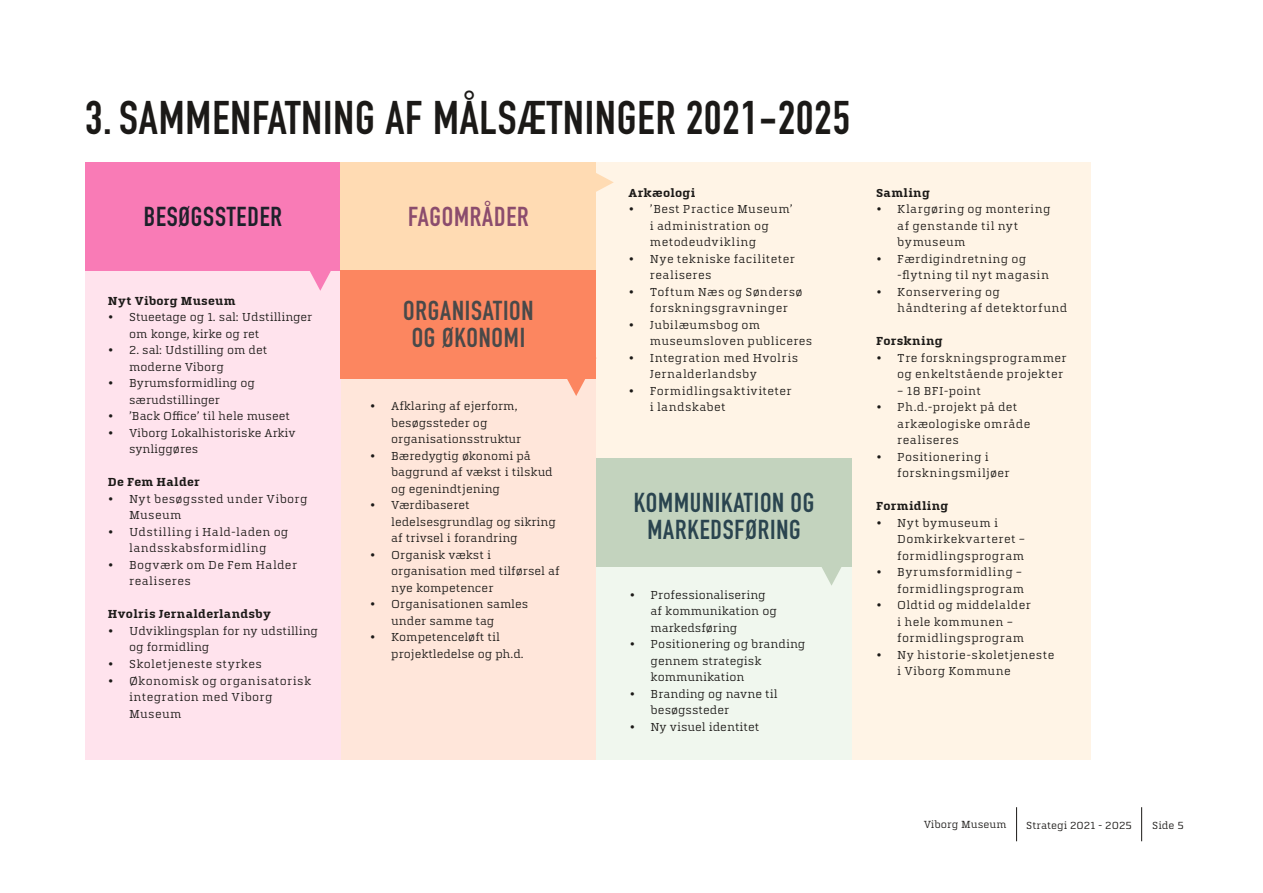
<style>
.page{position:relative;width:1263px;height:893px;background:#fff}
.page>*{position:absolute;margin:0;border:0;box-sizing:border-box;transform-origin:0 0}
.t1{font:46.5px "DIN Engschrift Std";letter-spacing:.02em;color:#1b1917}
.t2{font:27px/27px "DIN Engschrift Std";letter-spacing:.03em;color:#2a444f;text-align:center}
.t3{font:27px/27px "DIN Engschrift Std";letter-spacing:.03em;color:#494949;text-align:center}
.t4{font:27px "DIN Engschrift Std";letter-spacing:.03em;color:#1d212a}
.t5{font:27px "DIN Engschrift Std";letter-spacing:.03em;color:#8b4c6d}
.t6{font:12px/16.5px "Quitador Pro";letter-spacing:.02em;color:#1b1917}
.t7{font:12px/16.5px "Quitador Pro";color:#1b1917}
.t8{font:700 12px "Quitador W01";letter-spacing:.025em;color:#1b1917}
.t9{font:10.65px "Quitador Pro";color:#1b1917}
</style>
<div class="page">
<hr style="left:1141px;top:807px;width:1px;height:34px;background:#1b1917">
<hr style="left:1016px;top:807px;width:1px;height:34px;background:#1b1917">
<div style="left:596px;top:162px;width:495px;height:597px;background:#fff4e6"></div>
<div style="left:596px;top:558px;width:256px;height:201px;background:#f0f7ee"></div>
<div style="left:341px;top:377px;width:255px;height:382px;background:#ffe6da"></div>
<div style="left:85px;top:270px;width:256px;height:489px;background:#ffe3ed"></div>
<svg style="left:300px;top:270px;width:41px;height:21px"></svg>
<svg style="left:556px;top:378px;width:40px;height:18px"></svg>
<svg style="left:822px;top:567px;width:20px;height:19px"></svg>
<svg style="left:596px;top:173px;width:18px;height:19px"></svg>
<div style="left:85px;top:162px;width:256px;height:108px;background:#f97bb6"></div>
<div style="left:341px;top:162px;width:255px;height:108px;background:#ffdbb3"></div>
<div style="left:341px;top:270px;width:255px;height:108px;background:#fc8660"></div>
<div style="left:596px;top:459px;width:256px;height:108px;background:#c3d3be"></div>
<h1 class="t1" style="left:85px;top:90px;width:766px">3. SAMMENFATNING AF MÅLSÆTNINGER 2021-2025</h1>
<h2 class="t4" style="left:144px;top:201px;width:140px">BESØGSSTEDER</h2>
<p class="t8" style="left:108px;top:294px;width:129px">Nyt Viborg Museum</p>
<p class="t7" style="left:129px;top:309px;width:185px;text-indent:-21px">• Stueetage og 1. sal: Udstillinger om konge, kirke og ret</p>
<p class="t7" style="left:129px;top:342px;width:140px;text-indent:-21px">• 2. sal: Udstilling om det moderne Viborg</p>
<p class="t7" style="left:129px;top:375px;width:127px;text-indent:-21px">• Byrumsformidling og særudstillinger</p>
<p class="t7" style="left:108px;top:408px;width:184px">• ’Back Office’ til hele museet</p>
<p class="t7" style="left:129px;top:425px;width:168px;text-indent:-21px">• Viborg Lokalhistoriske Arkiv synliggøres</p>
<p class="t8" style="left:108px;top:476px;width:93px">De Fem Halder</p>
<p class="t6" style="left:129px;top:491px;width:180px;text-indent:-21px">• Nyt besøgssted under Viborg<br>Museum</p>
<p class="t6" style="left:108px;top:524px;width:182px;text-align:center">• Udstilling i Hald-laden og landsskabsformidling</p>
<p class="t6" style="left:129px;top:557px;width:170px;text-indent:-21px">• Bogværk om De Fem Halder realiseres</p>
<p class="t8" style="left:108px;top:608px;width:165px">Hvolris Jernalderlandsby</p>
<p class="t7" style="left:129px;top:623px;width:190px;text-indent:-21px">• Udviklingsplan for ny udstilling og formidling</p>
<p class="t6" style="left:108px;top:656px;width:155px">• Skoletjeneste styrkes</p>
<p class="t6" style="left:129px;top:672px;width:183px;text-indent:-21px">• Økonomisk og organisatorisk integration med Viborg<br>Museum</p>
<h2 class="t5" style="left:408px;top:201px;width:122px">FAGOMRÅDER</h2>
<h2 class="t3" style="left:403px;top:297px;width:132px">ORGANISATION<br>OG ØKONOMI</h2>
<p class="t7" style="left:391px;top:398px;width:132px;text-indent:-21px">• Afklaring af ejerform, besøgssteder og organisationsstruktur</p>
<p class="t7" style="left:391px;top:447px;width:163px;text-indent:-21px">• Bæredygtig økonomi på baggrund af vækst i tilskud og egenindtjening</p>
<p class="t7" style="left:391px;top:497px;width:166px;text-indent:-21px">• Værdibaseret ledelsesgrundlag og sikring af trivsel i forandring</p>
<p class="t7" style="left:391px;top:546px;width:170px;text-indent:-21px">• Organisk vækst i organisation med tilførsel af nye kompetencer</p>
<p class="t7" style="left:391px;top:596px;width:139px;text-indent:-21px">• Organisationen samles under samme tag</p>
<p class="t7" style="left:391px;top:629px;width:134px;text-indent:-21px">• Kompetenceløft til projektledelse og ph.d.</p>
<p class="t8" style="left:629px;top:186px;width:68px">Arkæologi</p>
<p class="t6" style="left:650px;top:201px;width:144px;text-indent:-21px">• ’Best Practice Museum’ i administration og metodeudvikling</p>
<p class="t6" style="left:650px;top:250px;width:147px;text-indent:-21px">• Nye tekniske faciliteter realiseres</p>
<p class="t6" style="left:629px;top:283px;width:175px;text-align:center">• Toftum Næs og Søndersø forskningsgravninger</p>
<p class="t6" style="left:650px;top:316px;width:164px;text-indent:-21px">• Jubilæumsbog om museumsloven publiceres</p>
<p class="t6" style="left:650px;top:349px;width:150px;text-indent:-21px">• Integration med Hvolris<br>Jernalderlandsby</p>
<p class="t6" style="left:650px;top:382px;width:143px;text-indent:-21px">• Formidlingsaktiviteter i landskabet</p>
<h2 class="t2" style="left:634px;top:489px;width:182px">KOMMUNIKATION OG<br>MARKEDSFØRING</h2>
<p class="t7" style="left:651px;top:586px;width:128px;text-indent:-21px">• Professionalisering af kommunikation og markedsføring</p>
<p class="t7" style="left:651px;top:636px;width:156px;text-indent:-21px">• Positionering og branding gennem strategisk kommunikation</p>
<p class="t7" style="left:651px;top:685px;width:129px;text-indent:-21px">• Branding og navne til besøgssteder</p>
<p class="t7" style="left:629px;top:718px;width:132px">• Ny visuel identitet</p>
<p class="t8" style="left:876px;top:186px;width:55px">Samling</p>
<p class="t6" style="left:897px;top:201px;width:155px;text-indent:-21px">• Klargøring og montering af genstande til nyt bymuseum</p>
<p class="t6" style="left:897px;top:250px;width:153px;text-indent:-21px">• Færdigindretning og -flytning til nyt magasin</p>
<p class="t6" style="left:897px;top:283px;width:172px;text-indent:-21px">• Konservering og håndtering af detektorfund</p>
<p class="t8" style="left:876px;top:334px;width:68px">Forskning</p>
<p class="t6" style="left:876px;top:349px;width:192px;text-align:right">• Tre forskningsprogrammer og enkeltstående projekter</p>
<p class="t6" style="left:897px;top:382px;width:85px">– 18 BFI-point</p>
<p class="t6" style="left:897px;top:399px;width:135px;text-indent:-21px">• Ph.d.-projekt på det arkæologiske område realiseres</p>
<p class="t6" style="left:897px;top:448px;width:114px;text-indent:-21px">• Positionering i forskningsmiljøer</p>
<p class="t8" style="left:876px;top:499px;width:74px">Formidling</p>
<p class="t6" style="left:897px;top:514px;width:129px;text-indent:-21px">• Nyt bymuseum i<br>Domkirkekvarteret – formidlingsprogram</p>
<p class="t6" style="left:876px;top:564px;width:150px;text-align:right">• Byrumsformidling – formidlingsprogram</p>
<p class="t6" style="left:897px;top:597px;width:135px;text-indent:-21px">• Oldtid og middelalder i hele kommunen – formidlingsprogram</p>
<p class="t6" style="left:897px;top:646px;width:159px;text-indent:-21px">• Ny historie-skoletjeneste i Viborg Kommune</p>
<p class="t9" style="left:924px;top:818px;width:84px">Viborg Museum</p>
<p class="t9" style="left:1026px;top:819px;width:107px">Strategi 2021 - 2025</p>
<p class="t9" style="left:1152px;top:819px;width:33px">Side 5</p>
</div>
